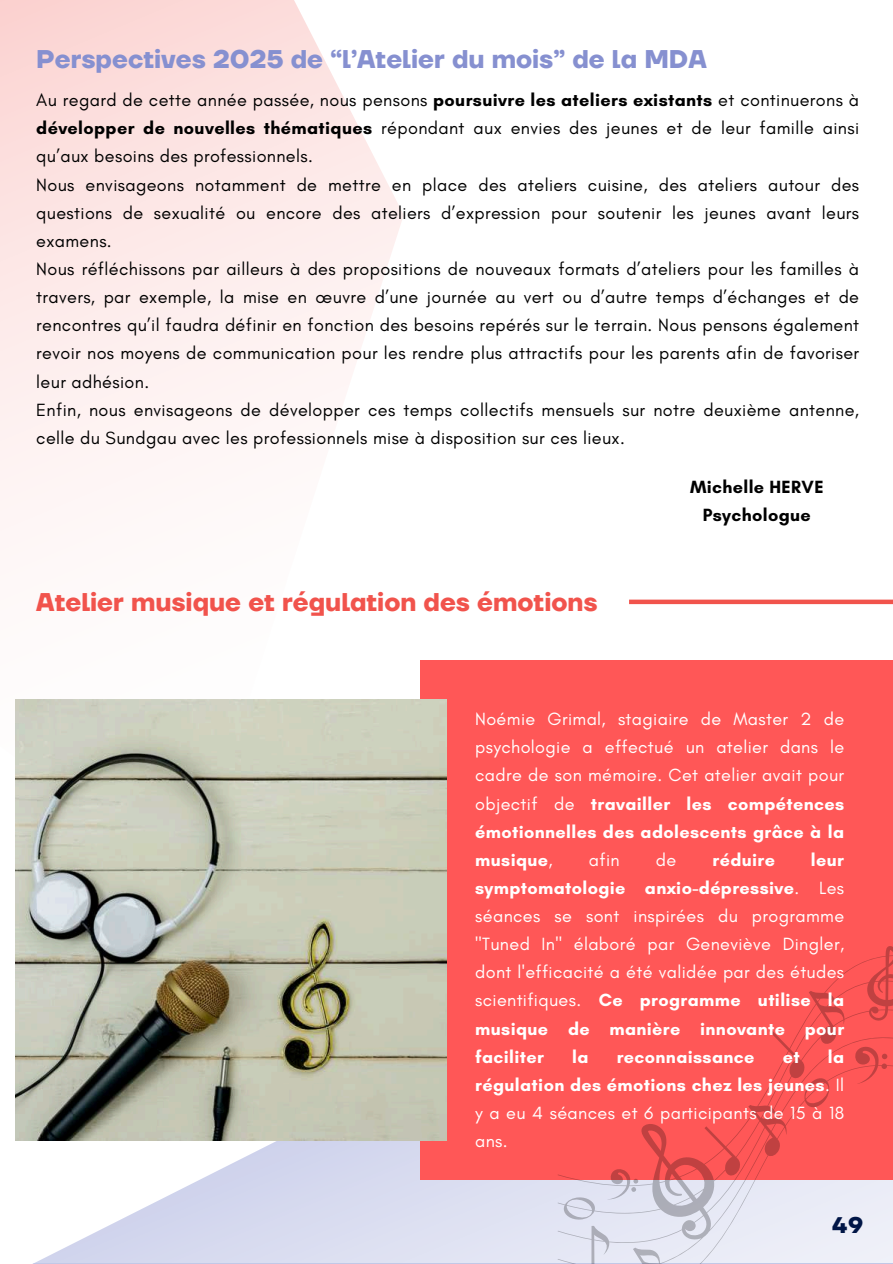
<style>
.page{position:relative;width:893px;height:1264px;background:#fff}
.page>*{position:absolute;margin:0;border:0;box-sizing:border-box;transform-origin:0 0}
.t1{font:700 25.5px "TT Firs Neue";color:#8690d0}
.t2{font:700 25.5px "TT Firs Neue";color:#f1534c}
.t3{font:700 22.5px "TT Firs Neue";color:#011647}
.t4{font:18px/28.2px "Glacial Indifference";letter-spacing:.02em;color:#000}
.t5{font:18px/28.2px "Glacial Indifference";letter-spacing:.02em;color:#fff;text-align:justify}
.t6{font:700 18px "Glacial Indifference";letter-spacing:.02em;color:#fff}
.t7{font:700 18px/28.2px "Glacial Indifference";letter-spacing:.02em;color:#000;text-align:center}
.s1{font-weight:700}
</style>
<div class="page">
<svg style="left:15px;top:1140px;width:542px;height:123px;fill:#dbdef1"></svg>
<div style="left:419px;top:660px;width:473px;height:519px;background:#ff5757"></div>
<svg style="left:0;top:0;width:403px;height:511px;fill:#fdeded"></svg>
<svg style="left:557px;top:946px;width:335px;height:317px"></svg>
<img style="left:15px;top:699px;width:431px;height:441px">
<div style="left:629px;top:599px;width:263px;height:5px;background:#f1534c"></div>
<h1 class="t1" style="left:36px;top:42px;width:671px">Perspectives 2025 de &lt;l’Atelier du mois= de la MDA</h1>
<p class="t4" style="left:36px;top:86px;width:824px">Au regard de cette année passée, nous pensons <span class="s1">poursuivre les ateliers existants</span> et continuerons à <span class="s1">développer de nouvelles thématiques</span> répondant aux envies des jeunes et de leur famille ainsi qu’aux besoins des professionnels.<br>Nous envisageons notamment de mettre en place des ateliers cuisine, des ateliers autour des questions de sexualité ou encore des ateliers d’expression pour soutenir les jeunes avant leurs examens.<br>Nous réfléchissons par ailleurs à des propositions de nouveaux formats d’ateliers pour les familles à travers, par exemple, la mise en œuvre d’une journée au vert ou d’autre temps d’échanges et de rencontres qu’il faudra définir en fonction des besoins repérés sur le terrain. Nous pensons également revoir nos moyens de communication pour les rendre plus attractifs pour les parents afin de favoriser leur adhésion.<br>Enfin, nous envisageons de développer ces temps collectifs mensuels sur notre deuxième antenne, celle du Sundgau avec les professionnels mise à disposition sur ces lieux.</p>
<h1 class="t2" style="left:36px;top:585px;width:562px">Atelier musique et régulation des émotions</h1>
<p class="t7" style="left:690px;top:473px;width:135px">Michelle HERVE<br>Psychologue</p>
<p class="t5" style="left:475px;top:705px;width:370px">Noémie Grimal, stagiaire de Master 2 de psychologie a effectué un atelier dans le cadre de son mémoire. Cet atelier avait pour objectif de <span class="s1">travailler les compétences émotionnelles des adolescents grâce à la musique</span>,</p>
<p class="t5" style="left:475px;top:846px;width:370px;text-indent:336px"><span class="s1">leur symptomatologie anxio-dépressive</span>. Les séances se sont inspirées du programme "Tuned In" élaboré par Geneviève Dingler, dont l'efficacité a été validée par des études scientifiques. <span class="s1">Ce programme utilise la musique de manière innovante pour faciliter</span></p>
<p class="t5" style="left:589px;top:846px;width:32px">afin</p>
<p class="t5" style="left:655px;top:846px;width:22px">de</p>
<p class="t6" style="left:712px;top:848px;width:64px">réduire</p>
<p class="t5" style="left:475px;top:1042px;width:370px;text-indent:353px"><span class="s1">la régulation des émotions chez les jeunes</span>. Il y a eu 4 séances et 6 participants de 15 à 18 ans.</p>
<p class="t6" style="left:572px;top:1045px;width:18px">la</p>
<p class="t6" style="left:616px;top:1045px;width:139px">reconnaissance</p>
<p class="t6" style="left:782px;top:1045px;width:18px">et</p>
<p class="t3" style="left:832px;top:1209px;width:33px">49</p>
</div>
